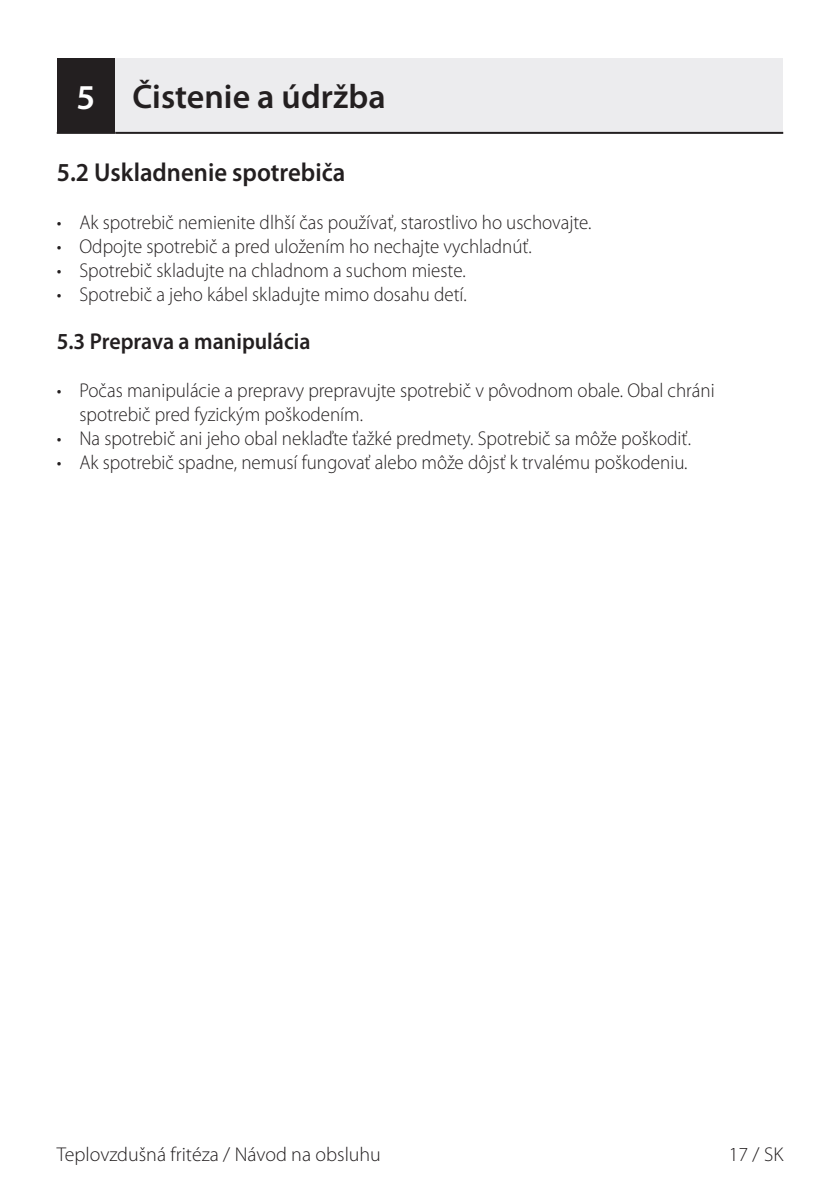
<style>
.page{position:relative;width:840px;height:1191px;background:#fff}
.page>*{position:absolute;margin:0;border:0;box-sizing:border-box;transform-origin:0 0}
.NADPIS{font:600 35px "Myriad Pro";color:#fff}
.NADPIS-2{font:600 34px "Myriad Pro";color:#231f20}
.Podnadpis_13{font:600 26px "Myriad Pro";color:#231f20;scale:.95 1}
.PODNADPIS{font:600 23px "Myriad Pro";color:#231f20;scale:.95 1}
.Odsadený_10{font:300 20px/24px "Myriad Pro";color:#231f20;scale:.95 1}
.Odsadený_10-2{font:300 20px "Myriad Pro";color:#231f20}
</style>
<div class="page">
<div style="left:57px;top:58px;width:58px;height:75px;background:#231f20"></div>
<div style="left:115px;top:58px;width:667px;height:75px;background:#ececee"></div>
<hr style="left:57px;top:132px;width:58px;height:2px;background:#231f20">
<hr style="left:115px;top:132px;width:667px;height:2px;background:#231f20">
<p class="NADPIS" style="left:77px;top:74px;width:20px">5</p>
<p class="NADPIS-2" style="left:132px;top:75px;width:255px">Čistenie a údržba</p>
<p class="Podnadpis_13" style="left:57px;top:156px;width:305px">5.2 Uskladnenie spotrebiča</p>
<p class="Odsadený_10" style="left:57px;top:210px;width:564px">• Ak spotrebič nemienite dlhší čas používať, starostlivo ho uschovajte.</p>
<p class="Odsadený_10" style="left:57px;top:234px;width:501px">• Odpojte spotrebič a pred uložením ho nechajte vychladnúť.</p>
<p class="Odsadený_10" style="left:57px;top:258px;width:431px">• Spotrebič skladujte na chladnom a suchom mieste.</p>
<p class="Odsadený_10" style="left:57px;top:282px;width:433px">• Spotrebič a jeho kábel skladujte mimo dosahu detí.</p>
<p class="PODNADPIS" style="left:57px;top:326px;width:268px">5.3 Preprava a manipulácia</p>
<p class="Odsadený_10" style="left:79px;top:378px;width:669px;text-indent:-23px">• Počas manipulácie a prepravy prepravujte spotrebič v pôvodnom obale. Obal chráni spotrebič pred fyzickým poškodením.</p>
<p class="Odsadený_10" style="left:57px;top:426px;width:668px">• Na spotrebič ani jeho obal neklaďte ťažké predmety. Spotrebič sa môže poškodiť.</p>
<p class="Odsadený_10" style="left:57px;top:450px;width:665px">• Ak spotrebič spadne, nemusí fungovať alebo môže dôjsť k trvalému poškodeniu.</p>
<p class="Odsadený_10-2" style="left:57px;top:1141px;width:325px">Teplovzdušná fritéza / Návod na obsluhu</p>
<p class="Odsadený_10-2" style="left:728px;top:1141px;width:56px">17 / SK</p>
</div>
